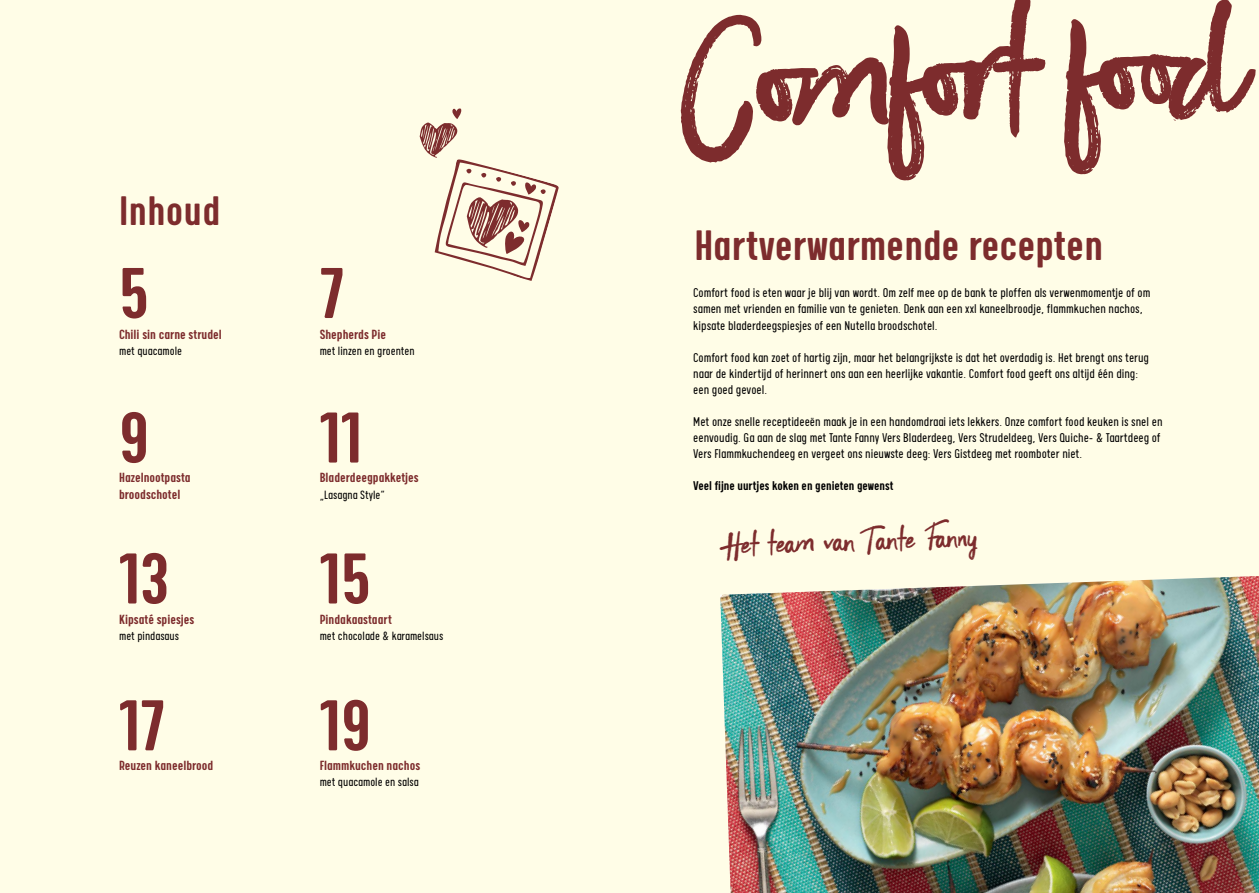
<style>
.page{position:relative;width:1259px;height:893px;background:#fff}
.page>*{position:absolute;margin:0;border:0;box-sizing:border-box;transform-origin:0 0}
.t1{font:241.5px "outbound";color:#7d2c2d}
.t2{font:500 81px "Calps Slim";color:#7d2c2d}
.t3{font:500 48px "Calps Slim";color:#7d2c2d}
.t4{font:500 46.5px "Calps Slim";letter-spacing:.01em;color:#7d2c2d}
.t5{font:45.6px "outbound";color:#7d2c2d}
.t6{font:500 15px/16.2px "Calps Slim";color:#7d2c2d}
.t7{font:300 14.25px/16px "Calps Slim";color:#000}
.t8{font:500 14.25px "Calps Slim";color:#000}
.t9{font:300 13.5px "Calps Slim";color:#000}
</style>
<div class="page">
<div style="left:0;top:0;width:642px;height:893px;background:#fffde7"></div>
<div style="left:618px;top:0;width:641px;height:893px;background:#fffde7"></div>
<img style="left:720px;top:576px;width:539px;height:317px">
<svg style="left:420px;top:108px;width:139px;height:173px"></svg>
<h3 class="t4" style="left:119px;top:184px;width:103px">Inhoud</h3>
<h2 class="t2" style="left:119px;top:246px;width:32px">5</h2>
<p class="t6" style="left:119px;top:325px;width:104px">Chili sin carne strudel</p>
<p class="t9" style="left:119px;top:343px;width:64px">met quacamole</p>
<h2 class="t2" style="left:119px;top:391px;width:32px">9</h2>
<p class="t6" style="left:119px;top:469px;width:73px">Hazelnootpasta broodschotel</p>
<h2 class="t2" style="left:119px;top:532px;width:52px">13</h2>
<p class="t6" style="left:119px;top:611px;width:77px">Kipsaté spiesjes</p>
<p class="t9" style="left:119px;top:628px;width:61px">met pindasaus</p>
<h2 class="t2" style="left:119px;top:679px;width:47px">17</h2>
<p class="t6" style="left:119px;top:757px;width:96px">Reuzen kaneelbrood</p>
<h2 class="t2" style="left:320px;top:246px;width:26px">7</h2>
<p class="t6" style="left:320px;top:325px;width:68px">Shepherds Pie</p>
<p class="t9" style="left:320px;top:343px;width:96px">met linzen en groenten</p>
<h2 class="t2" style="left:320px;top:391px;width:44px">11</h2>
<p class="t6" style="left:320px;top:469px;width:100px">Bladerdeegpakketjes</p>
<p class="t9" style="left:320px;top:487px;width:67px">„Lasagna Style“</p>
<h2 class="t2" style="left:320px;top:532px;width:53px">15</h2>
<p class="t6" style="left:320px;top:611px;width:74px">Pindakaastaart</p>
<p class="t9" style="left:320px;top:628px;width:125px">met chocolade &amp; karamelsaus</p>
<h2 class="t2" style="left:320px;top:679px;width:53px">19</h2>
<p class="t6" style="left:320px;top:757px;width:102px">Flammkuchen nachos</p>
<p class="t9" style="left:320px;top:774px;width:100px">met quacamole en salsa</p>
<h1 class="t1" style="left:675px;top:-42px;width:563px;rotate:-2deg">Comfort food</h1>
<h3 class="t3" style="left:694px;top:217px;width:410px">Hartverwarmende recepten</h3>
<p class="t7" style="left:693px;top:284px;width:458px">Comfort food is eten waar je blij van wordt. Om zelf mee op de bank te ploffen als verwenmomentje of om samen met vrienden en familie van te genieten. Denk aan een xxl kaneelbroodje, flammkuchen nachos, kipsate bladerdeegspiesjes of een Nutella broodschotel.</p>
<p class="t7" style="left:693px;top:349px;width:457px">Comfort food kan zoet of hartig zijn, maar het belangrijkste is dat het overdadig is. Het brengt ons terug naar de kindertijd of herinnert ons aan een heerlijke vakantie. Comfort food geeft ons altijd één ding: een goed gevoel.</p>
<p class="t7" style="left:693px;top:413px;width:471px">Met onze snelle receptideeën maak je in een handomdraai iets lekkers. Onze comfort food keuken is snel en eenvoudig. Ga aan de slag met Tante Fanny Vers Bladerdeeg, Vers Strudeldeeg, Vers Quiche- &amp; Taartdeeg of<br>Vers Flammkuchendeeg en vergeet ons nieuwste deeg: Vers Gistdeeg met roomboter niet.</p>
<p class="t8" style="left:693px;top:478px;width:202px">Veel fijne uurtjes koken en genieten gewenst</p>
<h3 class="t5" style="left:720px;top:522px;width:258px;rotate:-2deg">Het team van Tante Fann y</h3>
</div>
